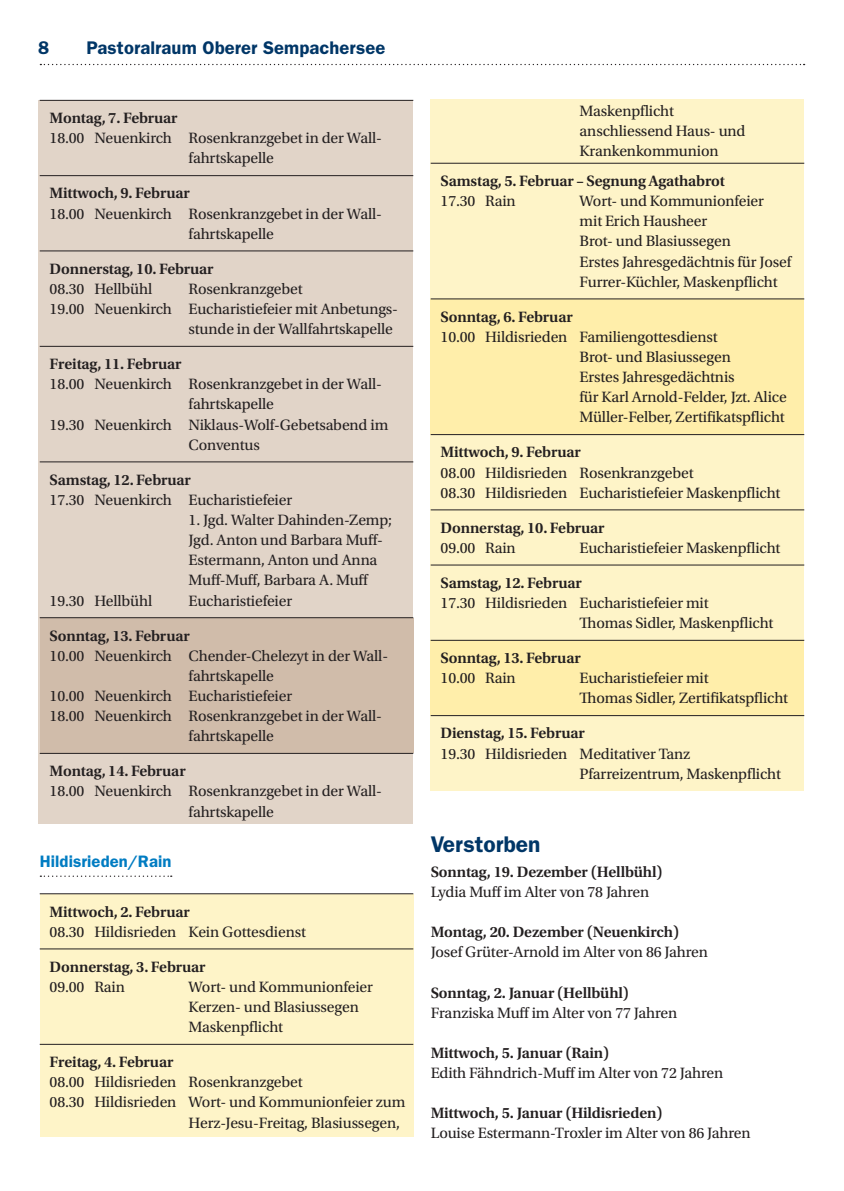
<style>
.page{position:relative;width:844px;height:1191px;background:#fff}
.page>*{position:absolute;margin:0;border:0;box-sizing:border-box;transform-origin:0 0}
.t1{font:600 22.75px "ITC Franklin Gothic Std";color:#003667}
.t2{font:600 18.38px "ITC Franklin Gothic Std";letter-spacing:.005em;color:#003667}
.t3{font:600 16.62px "ITC Franklin Gothic Std";letter-spacing:.005em;color:#007cc2}
.t4{font:15.75px/20.1px "Utopia Std";letter-spacing:-.01em;color:#231f20}
.t5{font:600 15.75px "Utopia Std";letter-spacing:-.01em;color:#231f20}
</style>
<div class="page">
<svg style="left:40px;top:64px;width:764px;height:1px"></svg>
<div style="left:40px;top:894px;width:373px;height:242px;background:#fef4c8"></div>
<div style="left:38px;top:100px;width:375px;height:723px;background:#e1d4c8"></div>
<div style="left:430px;top:99px;width:374px;height:691px;background:#fef4c8"></div>
<hr style="left:40px;top:100px;width:373px;height:1px;background:#231f20">
<hr style="left:40px;top:175px;width:373px;height:1px;background:#231f20">
<hr style="left:40px;top:250px;width:373px;height:1px;background:#231f20">
<hr style="left:40px;top:346px;width:373px;height:1px;background:#231f20">
<hr style="left:40px;top:461px;width:373px;height:1px;background:#231f20">
<div style="left:40px;top:618px;width:373px;height:34px;background:#d0bcaa"></div>
<hr style="left:40px;top:617px;width:373px;height:1px;background:#231f20">
<div style="left:40px;top:641px;width:373px;height:51px;background:#d0bcaa"></div>
<div style="left:40px;top:682px;width:373px;height:30px;background:#d0bcaa"></div>
<div style="left:40px;top:702px;width:373px;height:51px;background:#d0bcaa"></div>
<hr style="left:40px;top:753px;width:373px;height:1px;background:#231f20">
<svg style="left:40px;top:875px;width:132px;height:2px"></svg>
<hr style="left:40px;top:893px;width:373px;height:1px;background:#231f20">
<hr style="left:40px;top:948px;width:373px;height:1px;background:#231f20">
<hr style="left:40px;top:1044px;width:373px;height:1px;background:#231f20">
<hr style="left:430px;top:163px;width:374px;height:1px;background:#231f20">
<div style="left:430px;top:299px;width:374px;height:34px;background:#fea"></div>
<hr style="left:430px;top:298px;width:374px;height:1px;background:#231f20">
<div style="left:430px;top:323px;width:374px;height:51px;background:#fea"></div>
<div style="left:430px;top:363px;width:374px;height:71px;background:#fea"></div>
<hr style="left:430px;top:434px;width:374px;height:1px;background:#231f20">
<hr style="left:430px;top:509px;width:374px;height:1px;background:#231f20">
<hr style="left:430px;top:564px;width:374px;height:1px;background:#231f20">
<div style="left:430px;top:640px;width:374px;height:35px;background:#fea"></div>
<hr style="left:430px;top:640px;width:374px;height:1px;background:#231f20">
<div style="left:430px;top:664px;width:374px;height:31px;background:#fea"></div>
<div style="left:430px;top:684px;width:374px;height:31px;background:#fea"></div>
<hr style="left:430px;top:715px;width:374px;height:1px;background:#231f20">
<p class="t2" style="left:38px;top:37px;width:13px">8</p>
<p class="t2" style="left:87px;top:37px;width:300px">Pastoralraum Oberer Sempachersee</p>
<p class="t5" style="left:50px;top:109px;width:129px">Montag, 7. Februar</p>
<p class="t4" style="left:189px;top:128px;width:195px;text-indent:-139px">18.00 Neuenkirch Rosenkranzgebet in der Wall&shy;fahrtskapelle</p>
<p class="t5" style="left:50px;top:184px;width:142px">Mittwoch, 9. Februar</p>
<p class="t4" style="left:189px;top:204px;width:195px;text-indent:-139px">18.00 Neuenkirch Rosenkranzgebet in der Wall&shy;fahrtskapelle</p>
<p class="t5" style="left:50px;top:260px;width:165px">Donnerstag, 10. Februar</p>
<p class="t4" style="left:50px;top:279px;width:104px">08.30 Hellbühl</p>
<p class="t4" style="left:189px;top:279px;width:115px">Rosenkranzgebet</p>
<p class="t4" style="left:50px;top:299px;width:350px">19.00 Neuenkirch Eucharistiefeier mit Anbetungs-</p>
<p class="t4" style="left:189px;top:319px;width:206px">stunde in der Wallfahrtskapelle</p>
<p class="t5" style="left:50px;top:355px;width:133px">Freitag, 11. Februar</p>
<p class="t4" style="left:50px;top:374px;width:334px">18.00 Neuenkirch Rosenkranzgebet in der Wall-</p>
<p class="t4" style="left:189px;top:394px;width:87px">fahrtskapelle</p>
<p class="t4" style="left:50px;top:415px;width:340px">19.30 Neuenkirch Niklaus-Wolf-Gebetsabend im</p>
<p class="t4" style="left:189px;top:435px;width:73px">Conventus</p>
<p class="t5" style="left:50px;top:471px;width:143px">Samstag, 12. Februar</p>
<p class="t4" style="left:50px;top:490px;width:244px">17.30 Neuenkirch Eucharistiefeier</p>
<p class="t4" style="left:189px;top:510px;width:205px">1. Jgd. Walter Dahinden-Zemp;<br>Jgd. Anton und Barbara Muff-<br>Estermann, Anton und Anna<br>Muff-Muff, Barbara A. Muff</p>
<p class="t4" style="left:50px;top:590px;width:104px">19.30 Hellbühl</p>
<p class="t4" style="left:189px;top:590px;width:105px">Eucharistiefeier</p>
<p class="t5" style="left:50px;top:626px;width:142px">Sonntag, 13. Februar</p>
<p class="t4" style="left:50px;top:646px;width:340px">10.00 Neuenkirch Chender-Chelezyt in der Wall-</p>
<p class="t4" style="left:189px;top:666px;width:87px">fahrtskapelle</p>
<p class="t4" style="left:50px;top:686px;width:244px">10.00 Neuenkirch Eucharistiefeier</p>
<p class="t4" style="left:50px;top:706px;width:334px">18.00 Neuenkirch Rosenkranzgebet in der Wall-</p>
<p class="t4" style="left:189px;top:726px;width:87px">fahrtskapelle</p>
<p class="t5" style="left:50px;top:762px;width:138px">Montag, 14. Februar</p>
<p class="t4" style="left:189px;top:781px;width:195px;text-indent:-139px">18.00 Neuenkirch Rosenkranzgebet in der Wall&shy;fahrtskapelle</p>
<p class="t3" style="left:40px;top:851px;width:133px">Hildisrieden/Rain</p>
<p class="t5" style="left:50px;top:902px;width:142px">Mittwoch, 2. Februar</p>
<p class="t4" style="left:50px;top:921px;width:258px">08.30 Hildisrieden Kein Gottesdienst</p>
<p class="t5" style="left:50px;top:957px;width:157px">Donnerstag, 3. Februar</p>
<p class="t4" style="left:50px;top:977px;width:77px">09.00 Rain</p>
<p class="t4" style="left:189px;top:977px;width:186px">Wort- und Kommunionfeier<br>Kerzen- und Blasiussegen<br>Maskenpflicht</p>
<p class="t5" style="left:50px;top:1053px;width:125px">Freitag, 4. Februar</p>
<p class="t4" style="left:50px;top:1072px;width:254px">08.00 Hildisrieden Rosenkranzgebet</p>
<p class="t4" style="left:50px;top:1092px;width:357px">08.30 Hildisrieden Wort- und Kommunionfeier zum</p>
<p class="t4" style="left:189px;top:1112px;width:213px">Herz-Jesu-Freitag, Blasiussegen,</p>
<p class="t4" style="left:579px;top:101px;width:167px">Maskenpflicht anschliessend Haus- und<br>Krankenkommunion</p>
<p class="t5" style="left:440px;top:172px;width:286px">Samstag, 5. Februar – Segnung Agathabrot</p>
<p class="t4" style="left:440px;top:191px;width:77px">17.30 Rain</p>
<p class="t4" style="left:579px;top:191px;width:213px">Wort- und Kommunionfeier<br>mit Erich Hausheer<br>Brot- und Blasiussegen<br>Erstes Jahresgedächtnis für Josef<br>Furrer-Küchler, Maskenpflicht</p>
<p class="t5" style="left:440px;top:308px;width:134px">Sonntag, 6. Februar</p>
<p class="t4" style="left:579px;top:327px;width:209px;text-indent:-139px">10.00 Hildisrieden Familiengottesdienst<br>Brot- und Blasiussegen<br>Erstes Jahresgedächtnis<br>für Karl Arnold-Felder, Jzt. Alice Müller-Felber, Zertifikatspflicht</p>
<p class="t5" style="left:440px;top:443px;width:142px">Mittwoch, 9. Februar</p>
<p class="t4" style="left:440px;top:462px;width:341px">08.00 Hildisrieden Rosenkranzgebet<br>08.30 Hildisrieden Eucharistiefeier Maskenpflicht</p>
<p class="t5" style="left:440px;top:519px;width:165px">Donnerstag, 10. Februar</p>
<p class="t4" style="left:440px;top:538px;width:77px">09.00 Rain</p>
<p class="t4" style="left:579px;top:538px;width:202px">Eucharistiefeier Maskenpflicht</p>
<p class="t5" style="left:440px;top:574px;width:143px">Samstag, 12. Februar</p>
<p class="t4" style="left:579px;top:593px;width:195px;text-indent:-139px">17.30 Hildisrieden Eucharistiefeier mit<br>Thomas Sidler, Maskenpflicht</p>
<p class="t5" style="left:440px;top:649px;width:142px">Sonntag, 13. Februar</p>
<p class="t4" style="left:440px;top:668px;width:77px">10.00 Rain</p>
<p class="t4" style="left:579px;top:668px;width:210px">Eucharistiefeier mit<br>Thomas Sidler, Zertifikatspflicht</p>
<p class="t5" style="left:440px;top:724px;width:146px">Dienstag, 15. Februar</p>
<p class="t4" style="left:579px;top:743px;width:203px;text-indent:-139px">19.30 Hildisrieden Meditativer Tanz<br>Pfarreizentrum, Maskenpflicht</p>
<h1 class="t1" style="left:430px;top:830px;width:111px">Verstorben</h1>
<p class="t5" style="left:430px;top:862px;width:233px">Sonntag, 19. Dezember (Hellbühl)</p>
<p class="t4" style="left:430px;top:882px;width:220px">Lydia Muff im Alter von 78 Jahren</p>
<p class="t5" style="left:430px;top:923px;width:250px">Montag, 20. Dezember (Neuenkirch)</p>
<p class="t4" style="left:430px;top:942px;width:279px">Josef Grüter-Arnold im Alter von 86 Jahren</p>
<p class="t5" style="left:430px;top:983px;width:200px">Sonntag, 2. Januar (Hellbühl)</p>
<p class="t4" style="left:430px;top:1002px;width:248px">Franziska Muff im Alter von 77 Jahren</p>
<p class="t5" style="left:430px;top:1044px;width:180px">Mittwoch, 5. Januar (Rain)</p>
<p class="t4" style="left:430px;top:1063px;width:294px">Edith Fähndrich-Muff im Alter von 72 Jahren</p>
<p class="t5" style="left:430px;top:1104px;width:233px">Mittwoch, 5. Januar (Hildisrieden)</p>
<p class="t4" style="left:430px;top:1123px;width:321px">Louise Estermann-Troxler im Alter von 86 Jahren</p>
</div>
